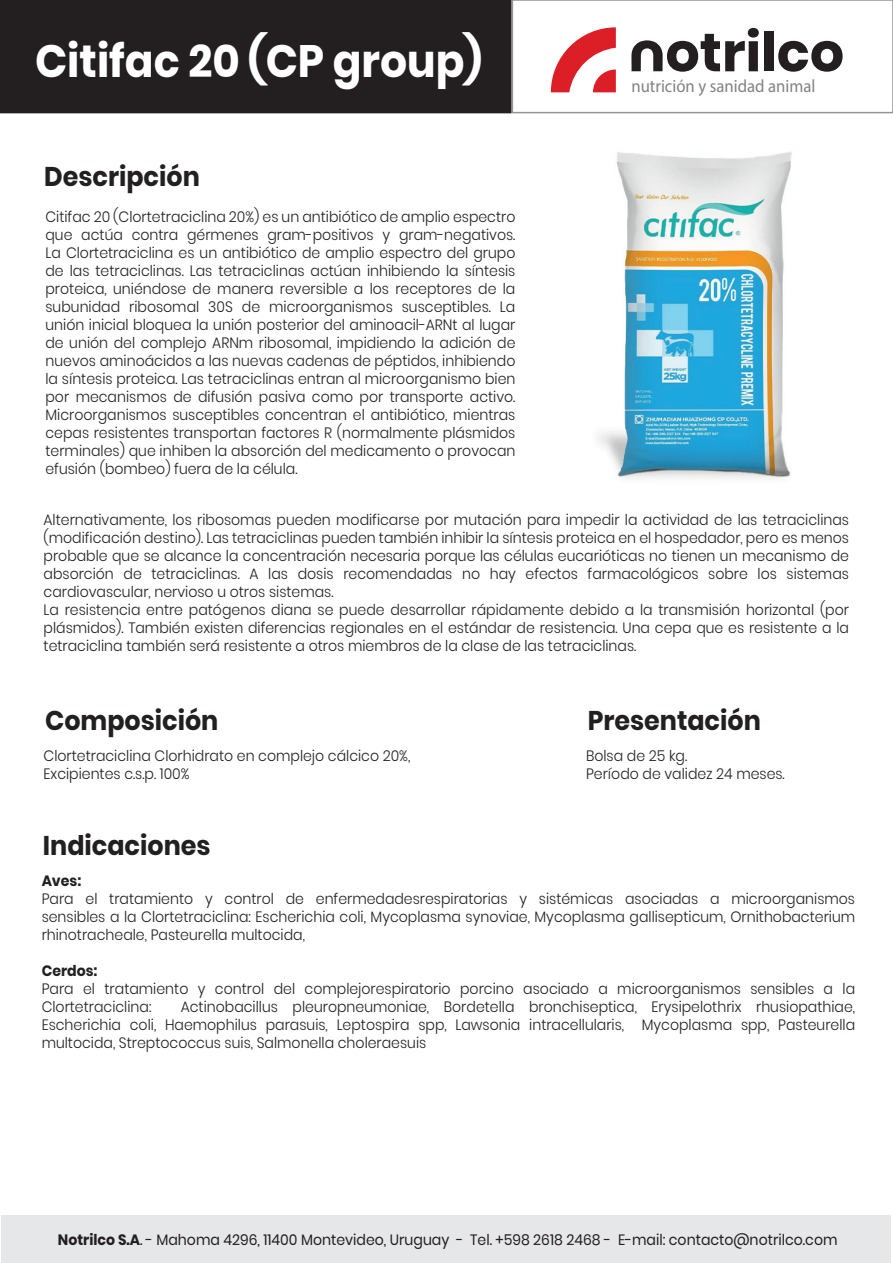
<style>
.page{position:relative;width:893px;height:1263px;background:#fff}
.page>*{position:absolute;margin:0;border:0;box-sizing:border-box;transform-origin:0 0}
.t1{font:700 45.3px "Poppins";color:#fff;scale:.94 1}
.t2{font:700 27px "Poppins";color:#231f20;scale:.94 1}
.t3{font:17.85px "Myriad Pro";color:#808285;scale:.94 1}
.t4{font:300 15px/18px "Poppins";color:#231f20;scale:.94 1}
.t5{font:15px "Poppins";color:#231f20;scale:.94 1}
.t6{font:700 15px "Poppins";color:#231f20;scale:.94 1}
.s1{font-weight:700}
</style>
<div class="page">
<div style="left:0;top:0;width:511px;height:113px;background:#231f20"></div>
<img style="left:597px;top:152px;width:195px;height:328px">
<div style="left:512px;top:0;width:381px;height:113px;border:2px solid #939598"></div>
<svg style="left:551px;top:27px;width:65px;height:65px"></svg>
<div style="left:764px;top:31px;width:9px;height:40px;background:#231f20"></div>
<svg style="left:778px;top:41px;width:65px;height:31px"></svg>
<svg style="left:631px;top:28px;width:128px;height:44px"></svg>
<div style="left:2px;top:1215px;width:889px;height:48px;background:#e6e7e9"></div>
<h1 class="t1" style="left:35px;top:35px;width:477px">Citifac 20 (CP group)</h1>
<p class="t3" style="left:631px;top:75px;width:197px">nutrición y sanidad animal</p>
<h2 class="t2" style="left:44px;top:161px;width:167px">Descripción</h2>
<p class="t4" style="left:45px;top:207px;width:501px;text-align:justify">Citifac 20 (Clortetraciclina 20%) es un antibiótico de amplio espectro que actúa contra gérmenes gram-positivos y gram-negativos.<br>La Clortetraciclina es un antibiótico de amplio espectro del grupo de las tetraciclinas. Las tetraciclinas actúan inhibiendo la síntesis proteica, uniéndose de manera reversible a los receptores de la subunidad ribosomal 30S de microorganismos susceptibles. La unión inicial bloquea la unión posterior del aminoacil-ARNt al lugar de unión del complejo ARNm ribosomal, impidiendo la adición de nuevos aminoácidos a las nuevas cadenas de péptidos, inhibiendo la síntesis proteica. Las tetraciclinas entran al microorganismo bien por mecanismos de difusión pasiva como por transporte activo.<br>Microorganismos susceptibles concentran el antibiótico, mientras cepas resistentes transportan factores R (normalmente plásmidos terminales) que inhiben la absorción del medicamento o provocan efusión (bombeo) fuera de la célula.</p>
<p class="t4" style="left:44px;top:511px;width:858px">Alternativamente, los ribosomas pueden modificarse por mutación para impedir la actividad de las tetraciclinas (modificación destino). Las tetraciclinas pueden también inhibir la síntesis proteica en el hospedador, pero es menos probable que se alcance la concentración necesaria porque las células eucarióticas no tienen un mecanismo de absorción de tetraciclinas. A las dosis recomendadas no hay efectos farmacológicos sobre los sistemas cardiovascular, nervioso u otros sistemas.<br>La resistencia entre patógenos diana se puede desarrollar rápidamente debido a la transmisión horizontal (por plásmidos). También existen diferencias regionales en el estándar de resistencia. Una cepa que es resistente a la tetraciclina también será resistente a otros miembros de la clase de las tetraciclinas.</p>
<h2 class="t2" style="left:45px;top:705px;width:186px">Composición</h2>
<p class="t4" style="left:44px;top:747px;width:392px">Clortetraciclina Clorhidrato en complejo cálcico 20%,<br>Excipientes c.s.p. 100%</p>
<h2 class="t2" style="left:588px;top:705px;width:186px">Presentación</h2>
<p class="t4" style="left:586px;top:747px;width:213px">Bolsa de 25 kg.<br>Período de validez 24 meses.</p>
<h2 class="t2" style="left:43px;top:830px;width:180px">Indicaciones</h2>
<p class="t6" style="left:42px;top:872px;width:44px">Aves:</p>
<p class="t4" style="left:42px;top:890px;width:867px;text-align:justify">Para el tratamiento y control de enfermedadesrespiratorias y sistémicas asociadas a microorganismos sensibles a la Clortetraciclina: Escherichia coli, Mycoplasma synoviae, Mycoplasma gallisepticum, Ornithobacterium rhinotracheale, Pasteurella multocida,</p>
<p class="t6" style="left:42px;top:962px;width:61px">Cerdos:</p>
<p class="t4" style="left:42px;top:980px;width:867px">Para el tratamiento y control del complejorespiratorio porcino asociado a microorganismos sensibles a la<br>Clortetraciclina:</p>
<p class="t4" style="left:42px;top:998px;width:867px;text-align:justify;text-indent:139px">Actinobacillus pleuropneumoniae, Bordetella bronchiseptica, Erysipelothrix rhusiopathiae, Escherichia coli, Haemophilus parasuis, Leptospira spp, Lawsonia intracellularis, Mycoplasma spp, Pasteurella multocida, Streptococcus suis, Salmonella choleraesuis</p>
<p class="t5" style="left:58px;top:1230px;width:831px"><span class="s1">Notrilco S.A</span>. - Mahoma 4296, 11400 Montevideo, Uruguay - Tel. +598 2618 2468 - E-mail: contacto@notrilco.com</p>
</div>
